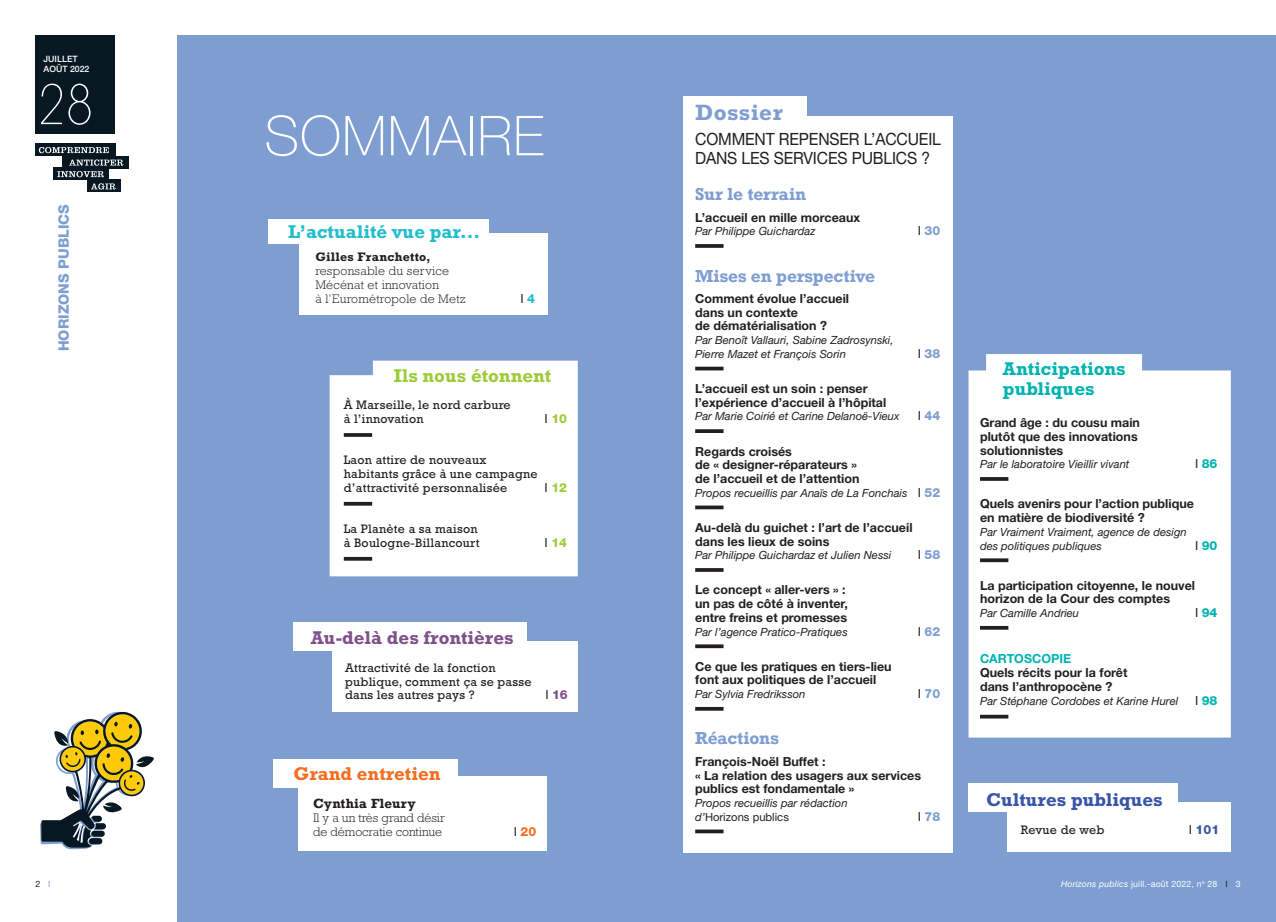
<style>
.page{position:relative;width:1276px;height:922px;background:#fff}
.page>*{position:absolute;margin:0;border:0;box-sizing:border-box;transform-origin:0 0}
.t1{font:100 55px "Helvetica Neue LT Std";letter-spacing:.02em;color:#fff}
.t2{font:200 condensed 53.75px "ITC Avant Garde Std";color:#fff}
.t3{font:700 22.5px "Rockwell Std";letter-spacing:.02em;color:#7e9ed2}
.t4{font:700 18.75px/20px "Rockwell Std";color:#00b3b1}
.t5{font:700 18.75px "Rockwell Std";color:#21bece}
.t6{font:700 18.75px "Rockwell Std";color:#7e518b}
.t7{font:700 18.75px "Rockwell Std";color:#3856a5}
.t8{font:700 18.75px "Rockwell Std";color:#9ecb3a}
.t9{font:700 18.75px "Rockwell Std";color:#f36e21}
.t10{font:16.88px/18.8px "Helvetica Neue LT Std";letter-spacing:-.01em;color:#231f20;scale:.93 1}
.t11{font:700 16.25px "Rockwell";color:#7e9ed2}
.t12{font:800 14.38px "Helvetica Neue LT Std";color:#7e9ed2}
.t13{font:700 12.5px/13.8px "Helvetica Neue LT Std";color:#231f20}
.t14{font:12.5px/13.8px "Rockwell Std";letter-spacing:.02em;color:#231f20}
.t15{font:300 12.5px/13.8px "Rockwell Std";letter-spacing:.02em;color:#231f20}
.t16{font:300 12.5px/13.8px "Rockwell Std";color:#231f20}
.t17{font:800 12.5px "Helvetica Neue LT Std";color:#7e9ed2}
.t18{font:700 12.5px "Rockwell Std";letter-spacing:.02em;color:#231f20}
.t19{font:700 12.5px "Rockwell";letter-spacing:.02em;color:#231f20}
.t20{font:800 12.5px "Helvetica Neue LT Std";color:#00b3b1}
.t21{font:700 12.5px "Helvetica Neue LT Std";color:#00b3b1}
.t22{font:800 12.5px "Helvetica Neue LT Std";color:#9ecb3a}
.t23{font:800 12.5px "Helvetica Neue LT Std";color:#3856a5}
.t24{font:800 12.5px "Helvetica Neue LT Std";color:#f36e21}
.t25{font:800 12.5px "Helvetica Neue LT Std";color:#7e518b}
.t26{font:12.5px "Helvetica Neue LT Std";color:#231f20}
.t27{font:italic 11.25px/13.8px "Helvetica Neue LT Std";color:#231f20}
.t28{font:8.75px "Helvetica Neue LT Std";letter-spacing:.02em;color:#fff}
.t29{font:500 8.75px/10px "Helvetica Neue LT Std";color:#fff}
.t30{font:8.75px "Helvetica Neue LT Std";color:#231f20}
.s1{color:#7e9ed2}
.s2{font-weight:800;color:#21bece}
.s3{font-weight:400;color:#231f20}
.s4{font-style:normal;font-size:12.5px}
.s5{font-weight:800;font-style:normal;font-size:12.5px;color:#7e9ed2}
.s6{font-style:normal}
.s7{font-style:italic}
.s8{color:#231f20}
</style>
<div class="page">
<div style="left:177px;top:35px;width:1099px;height:886px;background:#7e9ed2"></div>
<div style="left:35px;top:35px;width:80px;height:99px;background:#071822"></div>
<div style="left:299px;top:233px;width:248px;height:81px;background:#fff"></div>
<div style="left:268px;top:219px;width:220px;height:24px;background:#fff"></div>
<div style="left:299px;top:775px;width:248px;height:75px;background:#fff"></div>
<div style="left:273px;top:759px;width:184px;height:28px;background:#fff"></div>
<div style="left:35px;top:143px;width:80px;height:13px;background:#071822"></div>
<div style="left:63px;top:156px;width:66px;height:12px;background:#071822"></div>
<svg style="left:54px;top:167px;width:55px;height:13px"></svg>
<svg style="left:57px;top:159px;width:66px;height:18px"></svg>
<div style="left:87px;top:180px;width:33px;height:12px;background:#071822"></div>
<svg style="left:91px;top:183px;width:25px;height:6px"></svg>
<svg style="left:39px;top:147px;width:70px;height:6px"></svg>
<div style="left:683px;top:116px;width:269px;height:736px;background:#fff"></div>
<div style="left:683px;top:96px;width:123px;height:30px;background:#fff"></div>
<svg style="left:695px;top:244px;width:28px;height:4px"></svg>
<svg style="left:695px;top:366px;width:28px;height:4px"></svg>
<svg style="left:695px;top:429px;width:28px;height:4px"></svg>
<svg style="left:695px;top:505px;width:28px;height:4px"></svg>
<hr style="left:695px;top:568px;width:28px;height:3px;background:#231f20">
<svg style="left:695px;top:644px;width:28px;height:4px"></svg>
<svg style="left:695px;top:707px;width:28px;height:3px"></svg>
<svg style="left:695px;top:829px;width:28px;height:4px"></svg>
<div style="left:330px;top:360px;width:248px;height:216px;background:#fff"></div>
<svg style="left:344px;top:433px;width:28px;height:4px"></svg>
<hr style="left:344px;top:502px;width:28px;height:3px;background:#231f20">
<hr style="left:344px;top:557px;width:28px;height:3px;background:#231f20">
<div style="left:968px;top:354px;width:262px;height:383px;background:#fff"></div>
<hr style="left:980px;top:477px;width:28px;height:3px;background:#231f20">
<svg style="left:980px;top:558px;width:28px;height:4px"></svg>
<svg style="left:980px;top:625px;width:28px;height:4px"></svg>
<svg style="left:980px;top:714px;width:28px;height:4px"></svg>
<div style="left:332px;top:640px;width:246px;height:71px;background:#fff"></div>
<div style="left:293px;top:622px;width:234px;height:28px;background:#fff"></div>
<div style="left:1007px;top:802px;width:223px;height:49px;background:#fff"></div>
<div style="left:968px;top:783px;width:209px;height:28px;background:#fff"></div>
<svg style="left:40px;top:711px;width:114px;height:138px"></svg>
<p class="t29" style="left:44px;top:53px;width:47px">JUILLET<br>AOÛT 2022</p>
<h2 class="t2" style="left:39px;top:73px;width:55px">28</h2>
<p class="t12" style="left:55px;top:351px;width:148px;rotate:-90deg">HORIZONS PUBLICS</p>
<p class="t30" style="left:35px;top:877px;width:17px">2 <span class="s1">I</span></p>
<h1 class="t1" style="left:264px;top:104px;width:281px">SOMMAIRE</h1>
<h3 class="t5" style="left:288px;top:221px;width:193px">L’actualité vue par...</h3>
<p class="t18" style="left:315px;top:249px;width:117px">Gilles Franchetto,</p>
<p class="t15" style="left:315px;top:264px;width:152px">responsable du service<br>Mécénat et innovation<br>à l’Eurométropole de Metz</p>
<p class="t26" style="left:520px;top:290px;width:16px">I <span class="s2">4</span></p>
<h3 class="t8" style="left:394px;top:364px;width:159px">Ils nous étonnent</h3>
<p class="t14" style="left:344px;top:398px;width:168px">À Marseille, le nord carbure à l’innovation</p>
<p class="t22" style="left:544px;top:411px;width:24px"><span class="s3">I</span> 10</p>
<p class="t14" style="left:344px;top:453px;width:195px">Laon attire de nouveaux habitants grâce à une campagne d’attractivité personnalisée</p>
<p class="t22" style="left:544px;top:480px;width:24px"><span class="s3">I</span> 12</p>
<p class="t14" style="left:344px;top:522px;width:137px">La Planète a sa maison à Boulogne-Billancourt</p>
<p class="t22" style="left:544px;top:535px;width:24px"><span class="s3">I</span> 14</p>
<h3 class="t6" style="left:311px;top:626px;width:204px">Au-delà des frontières</h3>
<p class="t14" style="left:345px;top:660px;width:188px">Attractivité de la fonction publique, comment ça se passe dans les autres pays ?</p>
<p class="t25" style="left:545px;top:687px;width:24px"><span class="s3">I</span> 16</p>
<h3 class="t9" style="left:294px;top:762px;width:148px">Grand entretien</h3>
<p class="t19" style="left:313px;top:795px;width:104px">Cynthia Fleury</p>
<p class="t16" style="left:313px;top:810px;width:133px">Il y a un très grand désir de démocratie continue</p>
<p class="t24" style="left:514px;top:823px;width:24px"><span class="s3">I</span> 20</p>
<h3 class="t3" style="left:695px;top:99px;width:89px">Dossier</h3>
<h3 class="t10" style="left:695px;top:129px;width:266px">COMMENT REPENSER L’ACCUEIL<br>DANS LES SERVICES PUBLICS ?</h3>
<h3 class="t11" style="left:695px;top:184px;width:113px">Sur le terrain</h3>
<p class="t13" style="left:695px;top:210px;width:166px">L’accueil en mille morceaux</p>
<p class="t27" style="left:695px;top:224px;width:122px">Par Philippe Guichardaz</p>
<p class="t17" style="left:918px;top:223px;width:24px"><span class="s3">I</span> 30</p>
<h3 class="t11" style="left:695px;top:265px;width:181px">Mises en perspective</h3>
<p class="t13" style="left:695px;top:291px;width:155px">Comment évolue l’accueil dans un contexte<br>de dématérialisation ?</p>
<p class="t27" style="left:695px;top:333px;width:200px">Par Benoît Vallauri, Sabine Zadrosynski,<br>Pierre Mazet et François Sorin</p>
<p class="t17" style="left:918px;top:346px;width:24px"><span class="s3">I</span> 38</p>
<p class="t13" style="left:695px;top:381px;width:193px">L’accueil est un soin : penser l’expérience d’accueil à l’hôpital</p>
<p class="t27" style="left:695px;top:409px;width:206px">Par Marie Coirié et Carine Delanoë-Vieux</p>
<p class="t17" style="left:918px;top:408px;width:24px"><span class="s3">I</span> 44</p>
<p class="t13" style="left:695px;top:444px;width:166px">Regards croisés<br>de « designer-réparateurs » de l’accueil et de l’attention</p>
<p class="t27" style="left:695px;top:485px;width:246px">Propos recueillis par Anaïs de La Fonchais <span class="s4">I</span> <span class="s5">52</span></p>
<p class="t13" style="left:695px;top:520px;width:219px">Au-delà du guichet : l’art de l’accueil dans les lieux de soins</p>
<p class="t27" style="left:695px;top:548px;width:198px">Par Philippe Guichardaz et Julien Nessi</p>
<p class="t17" style="left:918px;top:547px;width:24px"><span class="s3">I</span> 58</p>
<p class="t13" style="left:695px;top:582px;width:154px">Le concept « aller-vers » : un pas de côté à inventer, entre freins et promesses</p>
<p class="t27" style="left:695px;top:624px;width:154px">Par l’agence Pratico-Pratiques</p>
<p class="t17" style="left:918px;top:623px;width:24px"><span class="s3">I</span> 62</p>
<p class="t13" style="left:695px;top:659px;width:198px">Ce que les pratiques en tiers-lieu font aux politiques de l’accueil</p>
<p class="t27" style="left:695px;top:687px;width:112px">Par Sylvia Fredriksson</p>
<p class="t17" style="left:918px;top:686px;width:24px"><span class="s3">I</span> 70</p>
<h3 class="t11" style="left:695px;top:727px;width:85px">Réactions</h3>
<p class="t13" style="left:695px;top:754px;width:227px">François-Noël Buffet :<br>« La relation des usagers aux services publics est fondamentale »</p>
<p class="t27" style="left:695px;top:795px;width:154px">Propos recueillis par rédaction d’<span class="s6">Horizons publics</span></p>
<p class="t17" style="left:918px;top:808px;width:24px"><span class="s3">I</span> 78</p>
<h3 class="t4" style="left:1003px;top:358px;width:124px">Anticipations publiques</h3>
<p class="t13" style="left:980px;top:415px;width:161px">Grand âge : du cousu main plutôt que des innovations solutionnistes</p>
<p class="t27" style="left:980px;top:457px;width:151px">Par le laboratoire Vieillir vivant</p>
<p class="t20" style="left:1195px;top:456px;width:24px"><span class="s3">I</span> 86</p>
<p class="t13" style="left:980px;top:496px;width:215px">Quels avenirs pour l’action publique en matière de biodiversité ?</p>
<p class="t27" style="left:980px;top:524px;width:208px">Par Vraiment Vraiment, agence de design des politiques publiques</p>
<p class="t20" style="left:1195px;top:537px;width:24px"><span class="s3">I</span> 90</p>
<p class="t13" style="left:980px;top:578px;width:217px">La participation citoyenne, le nouvel horizon de la Cour des comptes</p>
<p class="t27" style="left:980px;top:606px;width:101px">Par Camille Andrieu</p>
<p class="t20" style="left:1195px;top:605px;width:24px"><span class="s3">I</span> 94</p>
<p class="t21" style="left:980px;top:651px;width:93px">CARTOSCOPIE</p>
<p class="t13" style="left:980px;top:665px;width:149px">Quels récits pour la forêt dans l’anthropocène ?</p>
<p class="t27" style="left:980px;top:693px;width:200px">Par Stéphane Cordobes et Karine Hurel</p>
<p class="t20" style="left:1195px;top:692px;width:24px"><span class="s3">I</span> 98</p>
<h3 class="t7" style="left:986px;top:788px;width:178px">Cultures publiques</h3>
<p class="t14" style="left:1020px;top:822px;width:85px">Revue de web</p>
<p class="t23" style="left:1189px;top:821px;width:32px"><span class="s3">I</span> 101</p>
<p class="t28" style="left:1061px;top:877px;width:181px"><span class="s7">Horizons publics</span> juill.-août 2022, n<sup>o</sup> 28 <span class="s8">I</span> 3</p>
</div>
